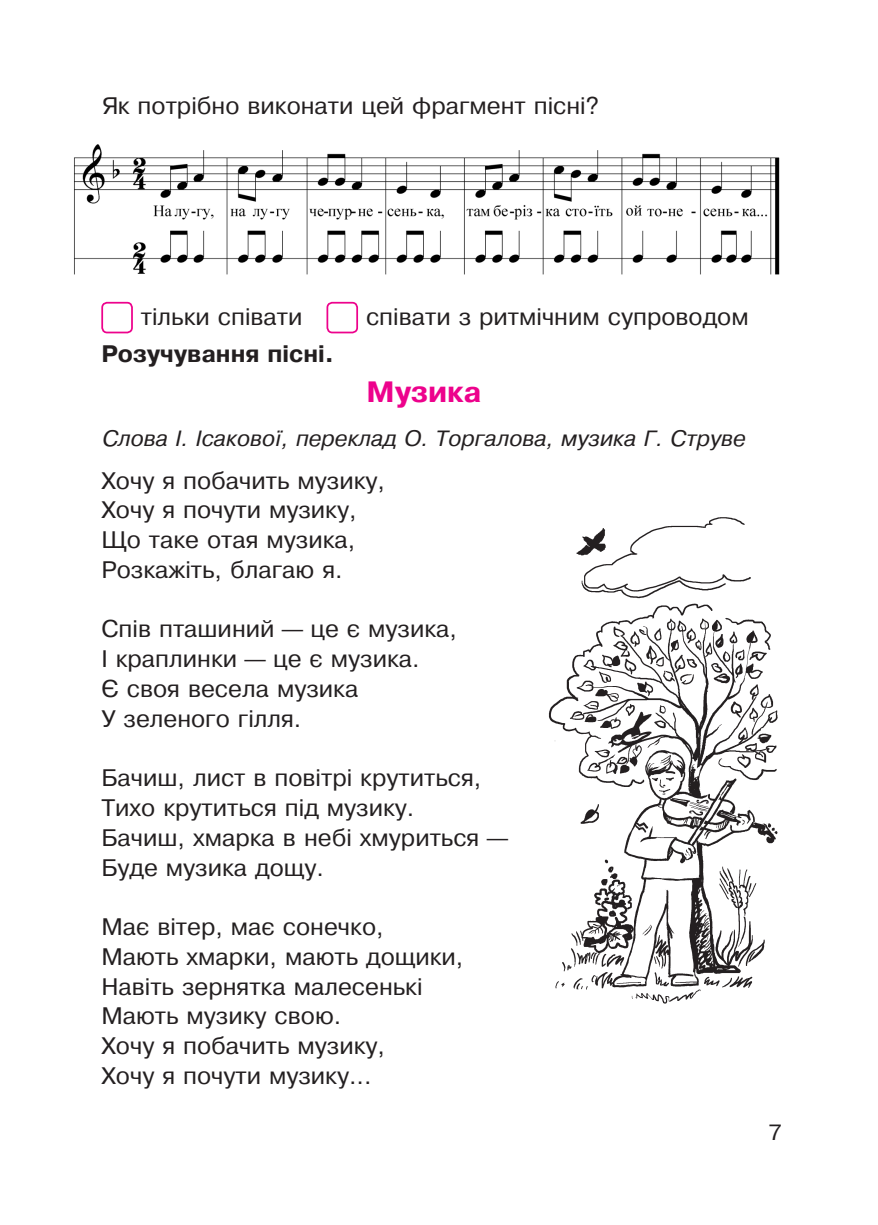
<style>
.page{position:relative;width:878px;height:1225px;background:#fff}
.page>*{position:absolute;margin:0;border:0;box-sizing:border-box;transform-origin:0 0}
.t1{font:700 28px "Ukrainian Pragmatica";color:#ed028c}
.t2{font:22.75px/29.8px "Ukrainian Pragmatica";color:#231f20}
.t3{font:700 22.75px "Ukrainian Pragmatica";color:#231f20}
.t4{font:italic 21px "Ukrainian Pragmatica";color:#231f20}
.t5{font:21px "Pragmatica";color:#231f20}
</style>
<div class="page">
<img style="left:74px;top:144px;width:706px;height:131px">
<div style="left:101px;top:302px;width:32px;height:31px;border:2px solid #ed028c;border-radius:5px"></div>
<div style="left:326px;top:302px;width:32px;height:31px;border:2px solid #ed028c;border-radius:5px"></div>
<img style="left:548px;top:517px;width:230px;height:487px">
<p class="t2" style="left:101px;top:91px;width:499px">Як потрібно виконати цей фрагмент пісні?</p>
<p class="t2" style="left:141px;top:301px;width:163px">тільки співати</p>
<p class="t2" style="left:366px;top:301px;width:384px">співати з ритмічним супроводом</p>
<p class="t3" style="left:101px;top:341px;width:234px">Розучування пісні.</p>
<p class="t1" style="left:366px;top:375px;width:116px">Музика</p>
<p class="t4" style="left:102px;top:427px;width:644px">Слова І. Ісакової, переклад О. Торгалова, музика Г. Струве</p>
<p class="t2" style="left:101px;top:465px;width:285px">Хочу я побачить музику,<br>Хочу я почути музику,<br>Що таке отая музика,<br>Розкажіть, благаю я.</p>
<p class="t2" style="left:101px;top:614px;width:357px">Спів пташиний — це є музика,<br>І краплинки — це є музика.<br>Є своя весела музика<br>У зеленого гілля.</p>
<p class="t2" style="left:101px;top:763px;width:407px">Бачиш, лист в повітрі крутиться,<br>Тихо крутиться під музику.<br>Бачиш, хмарка в небі хмуриться —<br>Буде музика дощу.</p>
<p class="t2" style="left:101px;top:912px;width:363px">Має вітер, має сонечко,<br>Мають хмарки, мають дощики,<br>Навіть зернятка малесенькі<br>Мають музику свою.<br>Хочу я побачить музику,<br>Хочу я почути музику...</p>
<p class="t5" style="left:768px;top:1120px;width:14px">7</p>
</div>
